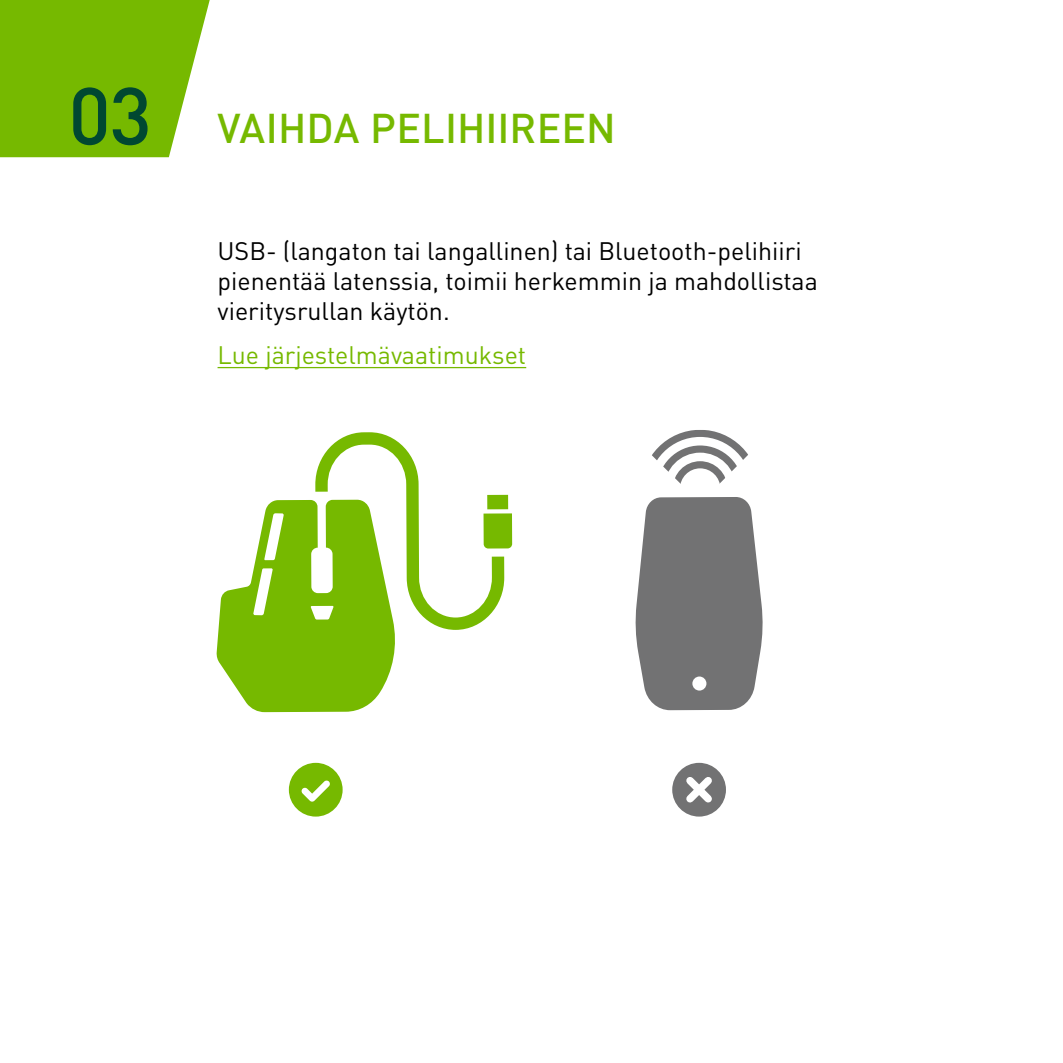
<style>
.page{position:relative;width:1063px;height:1063px;background:#fff}
.page>*{position:absolute;margin:0;border:0;box-sizing:border-box;transform-origin:0 0}
.t1{font:500 41px "DIN Pro";color:#76b900}
.t2{font:25px/30px "DIN Pro";color:#000}
.t3{font:25px "DIN Pro";color:#76b900}
.s1{font-size:79.75px;color:#004831}
</style>
<div class="page">
<svg style="left:0;top:0;width:210px;height:157px"></svg>
<hr style="left:218px;top:367px;width:308px;height:1px;background:#76b900">
<svg style="left:217px;top:432px;width:295px;height:280px"></svg>
<div style="left:487px;top:495px;width:21px;height:14px;background:#76b900"></div>
<div style="left:289px;top:763px;width:54px;height:54px;background:#76b900;border-radius:50%"></div>
<svg style="left:301px;top:780px;width:29px;height:22px"></svg>
<div style="left:672px;top:763px;width:54px;height:54px;background:#727273;border-radius:50%"></div>
<svg style="left:679px;top:770px;width:40px;height:39px"></svg>
<svg style="left:635px;top:430px;width:128px;height:280px"></svg>
<h1 class="t1" style="left:68px;top:101px;width:549px"><span class="s1">03</span> VAIHDA PELIHIIREEN</h1>
<p class="t2" style="left:218px;top:235px;width:602px">USB- (langaton tai langallinen) tai Bluetooth-pelihiiri pienentää latenssia, toimii herkemmin ja mahdollistaa vieritysrullan käytön.</p>
<p class="t3" style="left:218px;top:338px;width:310px">Lue järjestelmävaatimukset</p>
</div>
